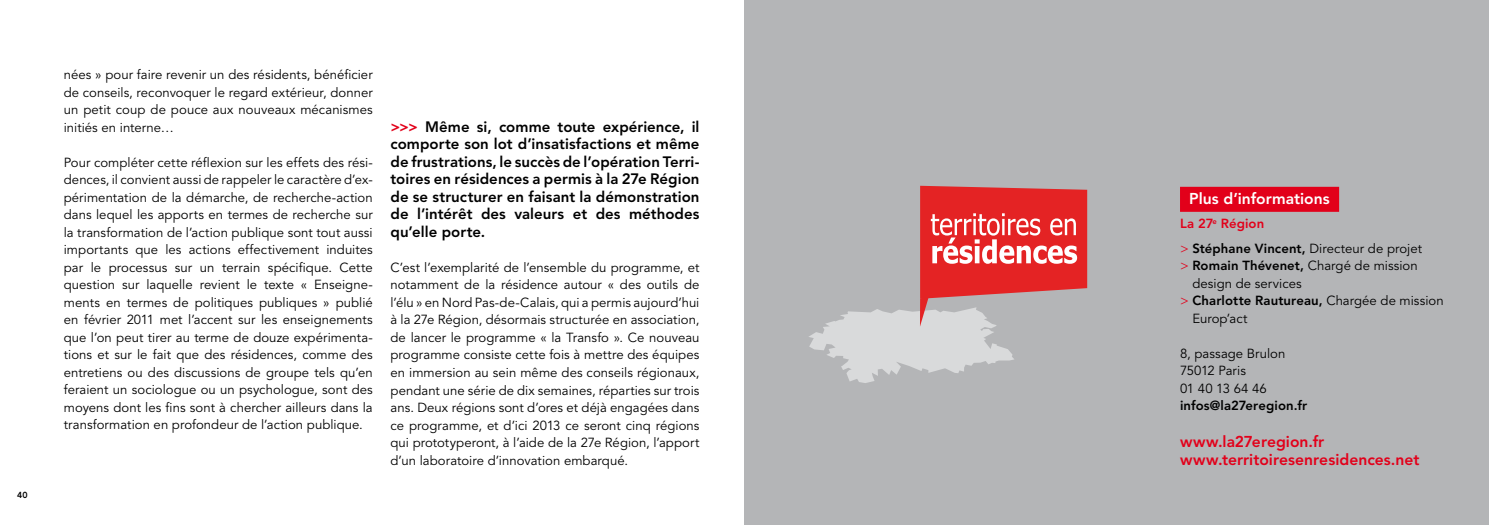
<style>
.page{position:relative;width:1489px;height:525px;background:#fff}
.page>*{position:absolute;margin:0;border:0;box-sizing:border-box;transform-origin:0 0}
.t1{font:800 15.62px/18.8px "Avenir";color:#e2001a}
.t2{font:800 15.62px "Avenir";color:#fff}
.t3{font:800 15px/17.5px "Avenir";letter-spacing:.005em;color:#000;text-align:justify}
.t4{font:13.12px/17.5px "Avenir";letter-spacing:.005em;color:#000;text-align:justify}
.t5{font:800 13.12px "Avenir";letter-spacing:.01em;color:#000}
.t6{font:800 8.75px "Avenir";color:#000}
.s1{color:#e2001a}
.s2{font-weight:800;color:#e2001a}
.s3{font-weight:800}
.s4{font-weight:400;color:#e2001a}
.s5{font-weight:400}
</style>
<div class="page">
<div style="left:744px;top:0;width:744px;height:524px;background:#b4b5b7"></div>
<svg style="left:809px;top:186px;width:278px;height:197px"></svg>
<div style="left:1179px;top:187px;width:159px;height:25px;background:#e2001a"></div>
<p class="t6" style="left:17px;top:489px;width:12px">40</p>
<p class="t4" style="left:64px;top:66px;width:310px">nées » pour faire revenir un des résidents, bénéficier de conseils, reconvoquer le regard extérieur, donner un petit coup de pouce aux nouveaux mécanismes initiés en interne…</p>
<p class="t4" style="left:64px;top:154px;width:310px">Pour compléter cette réflexion sur les effets des rési&shy;dences, il convient aussi de rappeler le caractère d’ex&shy;périmentation de la démarche, de recherche-action dans lequel les apports en termes de recherche sur la transformation de l’action publique sont tout aussi importants que les actions effectivement induites par le processus sur un terrain spécifique. Cette question sur laquelle revient le texte « Enseigne&shy;ments en termes de politiques publiques » publié en février 2011 met l’accent sur les enseignements que l’on peut tirer au terme de douze expérimenta&shy;tions et sur le fait que des résidences, comme des entretiens ou des discussions de groupe tels qu’en feraient un sociologue ou un psychologue, sont des moyens dont les fins sont à chercher ailleurs dans la transformation en profondeur de l’action publique.</p>
<p class="t3" style="left:390px;top:118px;width:310px"><span class="s1">&gt;&gt;&gt;</span> Même si, comme toute expérience, il comporte son lot d’insatisfactions et même de frustrations, le succès de l’opération Terri&shy;toires en résidences a permis à la 27e Région de se structurer en faisant la démonstration de l’intérêt des valeurs et des méthodes qu’elle porte.</p>
<p class="t4" style="left:390px;top:259px;width:310px">C’est l’exemplarité de l’ensemble du programme, et notamment de la résidence autour « des outils de l’élu » en Nord Pas-de-Calais, qui a permis aujourd’hui à la 27e Région, désormais structurée en association, de lancer le programme « la Transfo ». Ce nouveau programme consiste cette fois à mettre des équipes en immersion au sein même des conseils régionaux, pendant une série de dix semaines, réparties sur trois ans. Deux régions sont d’ores et déjà engagées dans ce programme, et d’ici 2013 ce seront cinq régions qui prototyperont, à l’aide de la 27e Région, l’apport d’un laboratoire d’innovation embarqué.</p>
<p class="t2" style="left:1189px;top:189px;width:142px">Plus d’informations</p>
<p class="t4" style="left:1179px;top:211px;width:243px;line-height:24.6px"><span class="s2">La 27</span><sup>e</sup> <span class="s2">Région<br></span><span class="s1">&gt;</span> <span class="s3">Stéphane Vincent,</span> Directeur de projet</p>
<p class="t5" style="left:1179px;top:258px;width:239px"><span class="s4">&gt;</span> Romain Thévenet, <span class="s5">Chargé de mission</span></p>
<p class="t4" style="left:1192px;top:275px;width:111px">design de services</p>
<p class="t5" style="left:1179px;top:293px;width:265px"><span class="s4">&gt;</span> Charlotte Rautureau, <span class="s5">Chargée de mission</span></p>
<p class="t4" style="left:1192px;top:310px;width:57px">Europ’act</p>
<p class="t4" style="left:1179px;top:345px;width:107px;text-align:left">8, passage Brulon<br>75012 Paris<br>01 40 13 64 46</p>
<p class="t5" style="left:1179px;top:398px;width:129px">infos@la27eregion.fr</p>
<p class="t1" style="left:1179px;top:431px;width:241px">www.la27eregion.fr www.territoiresenresidences.net</p>
</div>
